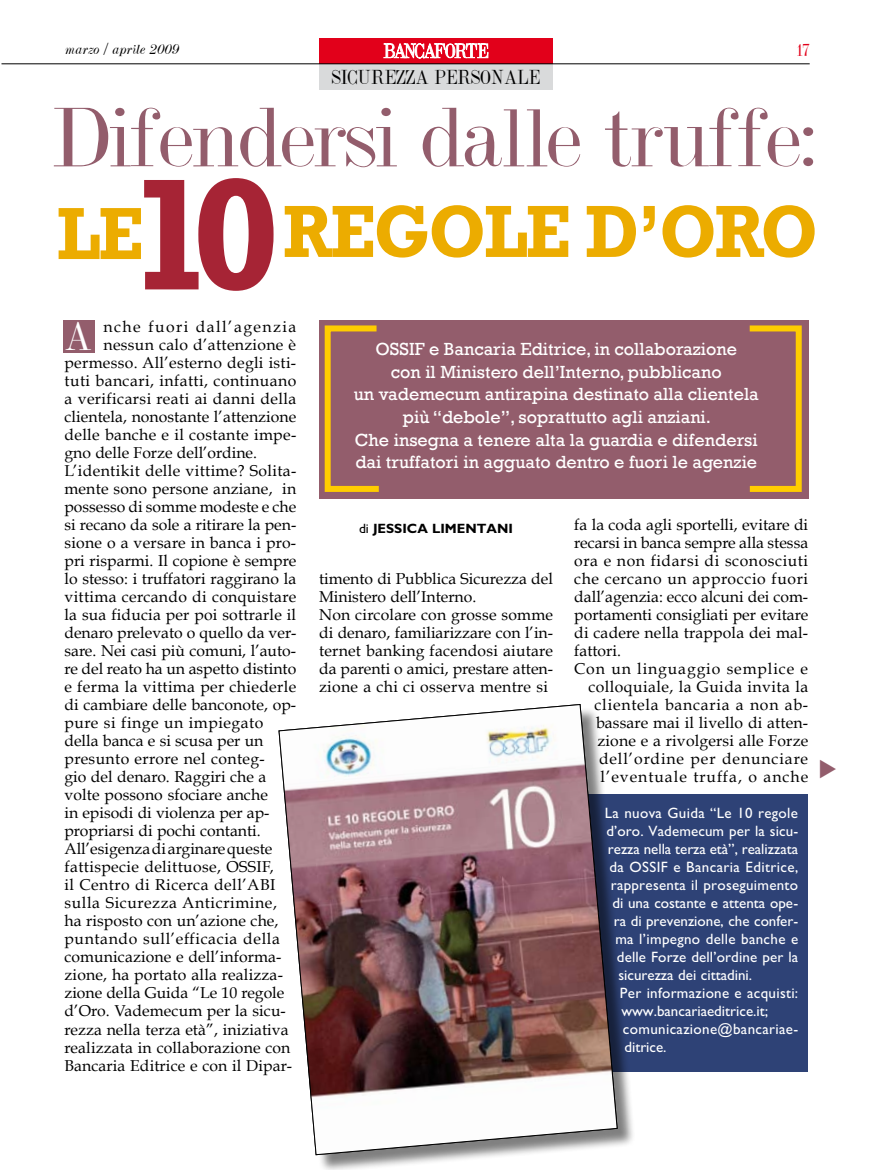
<style>
.page{position:relative;width:872px;height:1170px;background:#fff}
.page>*{position:absolute;margin:0;border:0;box-sizing:border-box;transform-origin:0 0}
.t1{font:88.5px "Dubiel";color:#935d6c;scale:1.13 1}
.t2{font:700 75px "Rockwell";letter-spacing:-.03em;color:#ecac00;scale:.9 1}
.t3{font:43.05px "Dubiel";color:#fff}
.t4{font:21px "Dubiel";color:#000}
.t5{font:18px/22.5px "Rockwell";color:#fff;text-align:center}
.t6{font:18px "Dubiel";color:#e2001a}
.t7{font:15.75px/18px "Book Antiqua";letter-spacing:.01em;color:#000}
.t8{font:15.75px "Book Antiqua";letter-spacing:.04em;color:#000}
.t9{font:15.75px "Book Antiqua";letter-spacing:.03em;color:#000}
.t10{font:15.75px "Book Antiqua";letter-spacing:.055em;color:#000}
.t11{font:15.75px "Book Antiqua";letter-spacing:.035em;color:#000}
.t12{font:15.75px "Book Antiqua";letter-spacing:.05em;color:#000}
.t13{font:15.75px "Book Antiqua";letter-spacing:.06em;color:#000}
.t14{font:15.75px "Book Antiqua";letter-spacing:.09em;color:#000}
.t15{font:15px "M Gill Sans";letter-spacing:.01em;color:#fff}
.t16{font:italic 15px "Dubiel";color:#000}
.t17{font:700 13.5px "M Gill Sans";color:#000}
.s1{font-size:160.95px;color:#a62435}
.s2{font-weight:400}
</style>
<div class="page">
<div style="left:574px;top:794px;width:234px;height:277px;background:#2e4276"></div>
<div style="left:319px;top:320px;width:489px;height:178px;background:#935d6c"></div>
<svg style="left:324px;top:325px;width:55px;height:167px"></svg>
<div style="left:746px;top:325px;width:55px;height:167px;border:6px solid #fc0"></div>
<div style="left:319px;top:64px;width:234px;height:25px;background:#d9dadb"></div>
<div style="left:319px;top:38px;width:234px;height:26px;background:#e2001a"></div>
<svg style="left:383px;top:43px;width:105px;height:21px"></svg>
<hr style="left:1px;top:64px;width:808px;height:1px;background:#000">
<div style="left:281px;top:706px;width:354px;height:463px;background:#000;opacity:.5"></div>
<div style="left:63px;top:320px;width:32px;height:33px;background:#935d6c"></div>
<img style="left:279px;top:704px;width:338px;height:450px">
<p class="t16" style="left:65px;top:41px;width:116px">marzo / aprile 2009</p>
<p class="t6" style="left:797px;top:41px;width:14px">17</p>
<h3 class="t4" style="left:332px;top:64px;width:176px">SICUREZZA WEB&amp;SECURITY</h3>
<h3 class="t4" style="left:387px;top:66px;width:98px">SICURE ZA</h3>
<h3 class="t4" style="left:396px;top:66px;width:81px">FINANZA</h3>
<h3 class="t4" style="left:434px;top:66px;width:107px">PERSONALE</h3>
<h1 class="t1" style="left:51px;top:92px;width:679px">DIFENDERSI DALLE TRUFFE:</h1>
<h2 class="t2" style="left:57px;top:186px;width:847px">LE<span class="s1">10</span>REGOLE D’ORO</h2>
<h3 class="t3" style="left:64px;top:314px;width:27px">A</h3>
<p class="t14" style="left:104px;top:317px;width:194px">nche fuori dall’agenzia</p>
<p class="t7" style="left:104px;top:335px;width:194px">nessun calo d’attenzione è</p>
<p class="t7" style="left:64px;top:353px;width:233px">permesso. All’esterno degli isti-</p>
<p class="t9" style="left:64px;top:371px;width:233px">tuti bancari, infatti, continuano</p>
<p class="t7" style="left:64px;top:389px;width:233px">a verificarsi reati ai danni della</p>
<p class="t7" style="left:64px;top:407px;width:233px">clientela, nonostante l’attenzione</p>
<p class="t7" style="left:64px;top:425px;width:233px">delle banche e il costante impe-</p>
<p class="t7" style="left:64px;top:443px;width:194px">gno delle Forze dell’ordine.</p>
<p class="t7" style="left:64px;top:461px;width:233px">L’identikit delle vittime? Solita-</p>
<p class="t7" style="left:64px;top:479px;width:233px">mente sono persone anziane, in</p>
<p class="t7" style="left:64px;top:497px;width:233px">possesso di somme modeste e che</p>
<p class="t7" style="left:64px;top:515px;width:233px">si recano da sole a ritirare la pen-</p>
<p class="t7" style="left:64px;top:533px;width:233px">sione o a versare in banca i pro-</p>
<p class="t7" style="left:64px;top:551px;width:233px">pri risparmi. Il copione è sempre</p>
<p class="t7" style="left:64px;top:569px;width:233px">lo stesso: i truffatori raggirano la</p>
<p class="t7" style="left:64px;top:587px;width:233px">vittima cercando di conquistare</p>
<p class="t7" style="left:64px;top:605px;width:233px">la sua fiducia per poi sottrarle il</p>
<p class="t7" style="left:64px;top:623px;width:233px">denaro prelevato o quello da ver-</p>
<p class="t7" style="left:64px;top:641px;width:233px">sare. Nei casi più comuni, l’auto-</p>
<p class="t7" style="left:64px;top:659px;width:233px">re del reato ha un aspetto distinto</p>
<p class="t7" style="left:64px;top:678px;width:233px">e ferma la vittima per chiederle</p>
<p class="t7" style="left:64px;top:696px;width:233px">di cambiare delle banconote, op-</p>
<p class="t9" style="left:64px;top:713px;width:200px">pure si finge un impiegato</p>
<p class="t7" style="left:64px;top:732px;width:200px">della banca e si scusa per un</p>
<p class="t7" style="left:64px;top:750px;width:202px">presunto errore nel conteg-</p>
<p class="t7" style="left:64px;top:768px;width:203px">gio del denaro. Raggiri che a</p>
<p class="t7" style="left:64px;top:786px;width:205px">volte possono sfociare anche</p>
<p class="t7" style="left:64px;top:804px;width:206px">in episodi di violenza per ap-</p>
<p class="t7" style="left:64px;top:822px;width:198px">propriarsi di pochi contanti.</p>
<p class="t7" style="left:64px;top:840px;width:209px">All’esigenza di arginare queste</p>
<p class="t7" style="left:64px;top:858px;width:211px">fattispecie delittuose, OSSIF,</p>
<p class="t9" style="left:64px;top:875px;width:212px">il Centro di Ricerca dell’ABI</p>
<p class="t8" style="left:64px;top:893px;width:214px">sulla Sicurezza Anticrimine,</p>
<p class="t7" style="left:64px;top:912px;width:215px">ha risposto con un’azione che,</p>
<p class="t8" style="left:64px;top:929px;width:217px">puntando sull’efficacia della</p>
<p class="t7" style="left:64px;top:948px;width:218px">comunicazione e dell’informa-</p>
<p class="t7" style="left:64px;top:966px;width:220px">zione, ha portato alla realizza-</p>
<p class="t7" style="left:64px;top:984px;width:221px">zione della Guida “Le 10 regole</p>
<p class="t7" style="left:64px;top:1002px;width:223px">d’Oro. Vademecum per la sicu-</p>
<p class="t7" style="left:64px;top:1020px;width:226px">rezza nella terza età”, iniziativa</p>
<p class="t7" style="left:64px;top:1038px;width:227px">realizzata in collaborazione con</p>
<p class="t7" style="left:64px;top:1056px;width:229px">Bancaria Editrice e con il Dipar-</p>
<p class="t5" style="left:354px;top:338px;width:406px">OSSIF e Bancaria Editrice, in collaborazione<br>con il Ministero dell’Interno, pubblicano<br>un vademecum antirapina destinato alla clientela più “debole”, soprattutto agli anziani.<br>Che insegna a tenere alta la guardia e difendersi dai truffatori in agguato dentro e fuori le agenzie</p>
<p class="t17" style="left:359px;top:521px;width:155px"><span class="s2">di</span> JESSICA LIMENTANI</p>
<p class="t7" style="left:319px;top:570px;width:235px">timento di Pubblica Sicurezza del<br>Ministero dell’Interno.<br>Non circolare con grosse somme di denaro, familiarizzare con l’in&shy;ternet banking facendosi aiutare da parenti o amici, prestare atten&shy;zione a chi ci osserva mentre si</p>
<p class="t7" style="left:574px;top:516px;width:235px">fa la coda agli sportelli, evitare di</p>
<p class="t7" style="left:574px;top:534px;width:235px">recarsi in banca sempre alla stessa</p>
<p class="t11" style="left:574px;top:551px;width:235px">ora e non fidarsi di sconosciuti</p>
<p class="t8" style="left:574px;top:569px;width:235px">che cercano un approccio fuori</p>
<p class="t7" style="left:574px;top:588px;width:235px">dall’agenzia: ecco alcuni dei com-</p>
<p class="t7" style="left:574px;top:606px;width:235px">portamenti consigliati per evitare</p>
<p class="t7" style="left:574px;top:624px;width:235px">di cadere nella trappola dei mal-</p>
<p class="t7" style="left:574px;top:642px;width:48px">fattori.</p>
<p class="t10" style="left:574px;top:659px;width:235px">Con un linguaggio semplice e</p>
<p class="t7" style="left:588px;top:678px;width:221px">colloquiale, la Guida invita la</p>
<p class="t12" style="left:594px;top:695px;width:215px">clientela bancaria a non ab-</p>
<p class="t7" style="left:596px;top:714px;width:214px">bassare mai il livello di atten-</p>
<p class="t7" style="left:597px;top:732px;width:212px">zione e a rivolgersi alle Forze</p>
<p class="t10" style="left:599px;top:749px;width:211px">dell’ordine per denunciare</p>
<p class="t13" style="left:600px;top:767px;width:209px">l’eventuale truffa, o anche</p>
<p class="t15" style="left:605px;top:805px;width:195px">La nuova Guida “Le 10 regole</p>
<p class="t15" style="left:606px;top:823px;width:193px">d’oro. Vademecum per la sicu-</p>
<p class="t15" style="left:608px;top:841px;width:192px">rezza nella terza età”, realizzata</p>
<p class="t15" style="left:609px;top:859px;width:190px">da OSSIF e Bancaria Editrice,</p>
<p class="t15" style="left:611px;top:877px;width:189px">rappresenta il proseguimento</p>
<p class="t15" style="left:612px;top:895px;width:187px">di una costante e attenta ope-</p>
<p class="t15" style="left:614px;top:913px;width:186px">ra di prevenzione, che confer-</p>
<p class="t15" style="left:615px;top:931px;width:184px">ma l’impegno delle banche e</p>
<p class="t15" style="left:617px;top:949px;width:183px">delle Forze dell’ordine per la</p>
<p class="t15" style="left:618px;top:967px;width:135px">sicurezza dei cittadini.</p>
<p class="t15" style="left:620px;top:985px;width:180px">Per informazione e acquisti:</p>
<p class="t15" style="left:621px;top:1003px;width:148px">www.bancariaeditrice.it;</p>
<p class="t15" style="left:623px;top:1021px;width:177px">comunicazione@bancariae-</p>
<p class="t15" style="left:624px;top:1039px;width:44px">ditrice.</p>
</div>
